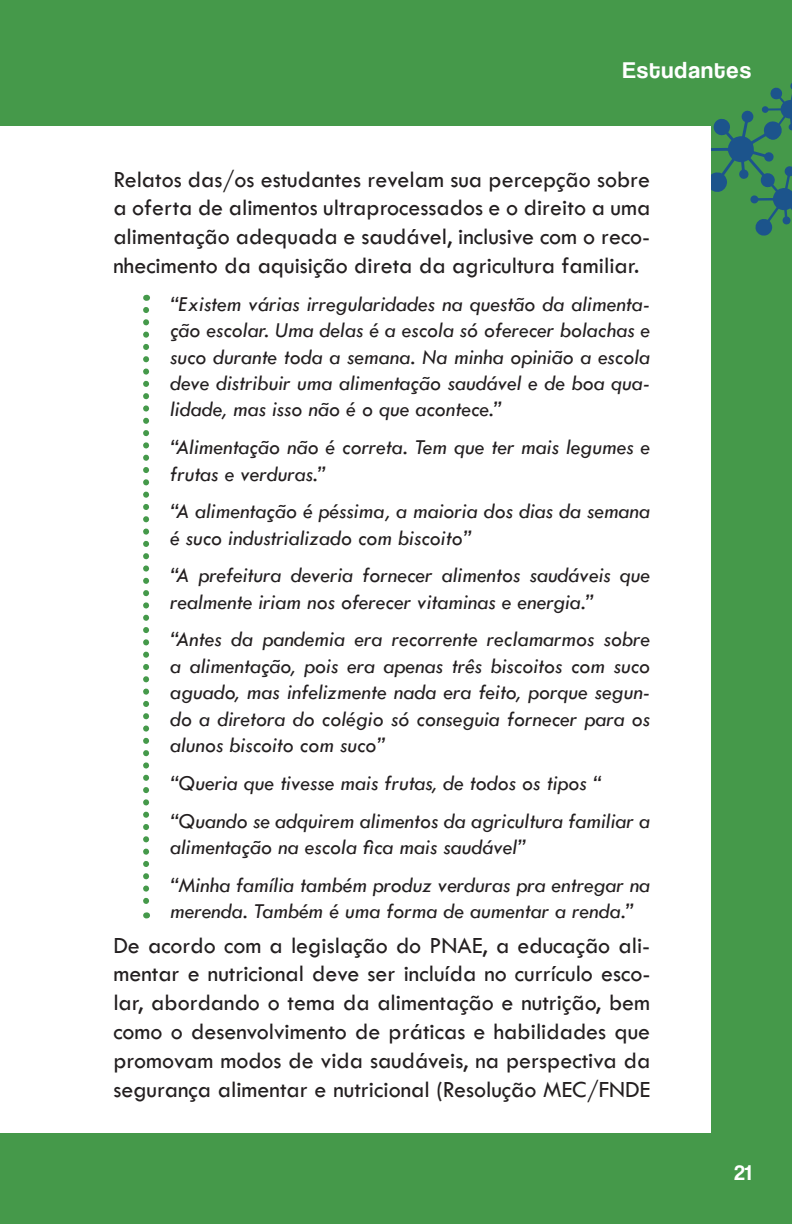
<style>
.page{position:relative;width:792px;height:1224px;background:#45994a}
.page>*{position:absolute;margin:0;border:0;box-sizing:border-box;transform-origin:0 0}
.t1{font:24px/28.8px "Tw Cen";color:#231f20;text-align:justify}
.t2{font:24px "Coolvetica Rg";letter-spacing:.05em;color:#fff}
.t3{font:italic 22px/26.4px "Tw Cen";color:#231f20}
.t4{font:22px "Coolvetica Rg";color:#fff}
</style>
<div class="page">
<svg style="left:701px;top:83px;width:91px;height:153px"></svg>
<div style="left:0;top:127px;width:711px;height:1006px;background:#fff"></div>
<svg style="left:143px;top:310px;width:6px;height:608px"></svg>
<p class="t2" style="left:623px;top:56px;width:130px">Estudantes</p>
<p class="t1" style="left:113px;top:165px;width:538px">Relatos das/os estudantes revelam sua percepção sobre a oferta de alimentos ultraprocessados e o direito a uma alimentação adequada e saudável, inclusive com o reco&shy;nhecimento da aquisição direta da agricultura familiar.</p>
<p class="t3" style="left:170px;top:290px;width:482px;text-align:justify">“Existem várias irregularidades na questão da alimenta&shy;ção escolar. Uma delas é a escola só oferecer bolachas e suco durante toda a semana. Na minha opinião a escola deve distribuir uma alimentação saudável e de boa qua&shy;lidade, mas isso não é o que acontece.”</p>
<p class="t3" style="left:170px;top:434px;width:482px">“Alimentação não é correta. Tem que ter mais legumes e frutas e verduras.”</p>
<p class="t3" style="left:170px;top:498px;width:482px">“A alimentação é péssima, a maioria dos dias da semana é suco industrializado com biscoito”</p>
<p class="t3" style="left:170px;top:562px;width:482px">“A prefeitura deveria fornecer alimentos saudáveis que realmente iriam nos oferecer vitaminas e energia.”</p>
<p class="t3" style="left:170px;top:626px;width:482px;text-align:justify">“Antes da pandemia era recorrente reclamarmos sobre a alimentação, pois era apenas três biscoitos com suco aguado, mas infelizmente nada era feito, porque segun&shy;do a diretora do colégio só conseguia fornecer para os alunos biscoito com suco”</p>
<p class="t3" style="left:170px;top:764px;width:482px;line-height:37.8px">“Queria que tivesse mais frutas, de todos os tipos “ “Quando se adquirem alimentos da agricultura familiar a</p>
<p class="t3" style="left:170px;top:828px;width:482px;line-height:37.8px">alimentação na escola fica mais saudável”<br>“Minha família também produz verduras pra entregar na</p>
<p class="t3" style="left:170px;top:898px;width:465px">merenda. Também é uma forma de aumentar a renda.”</p>
<p class="t1" style="left:113px;top:931px;width:538px">De acordo com a legislação do PNAE, a educação ali&shy;mentar e nutricional deve ser incluída no currículo esco&shy;lar, abordando o tema da alimentação e nutrição, bem como o desenvolvimento de práticas e habilidades que promovam modos de vida saudáveis, na perspectiva da segurança alimentar e nutricional (Resolução MEC/FNDE</p>
<p class="t4" style="left:734px;top:1160px;width:18px">21</p>
</div>
